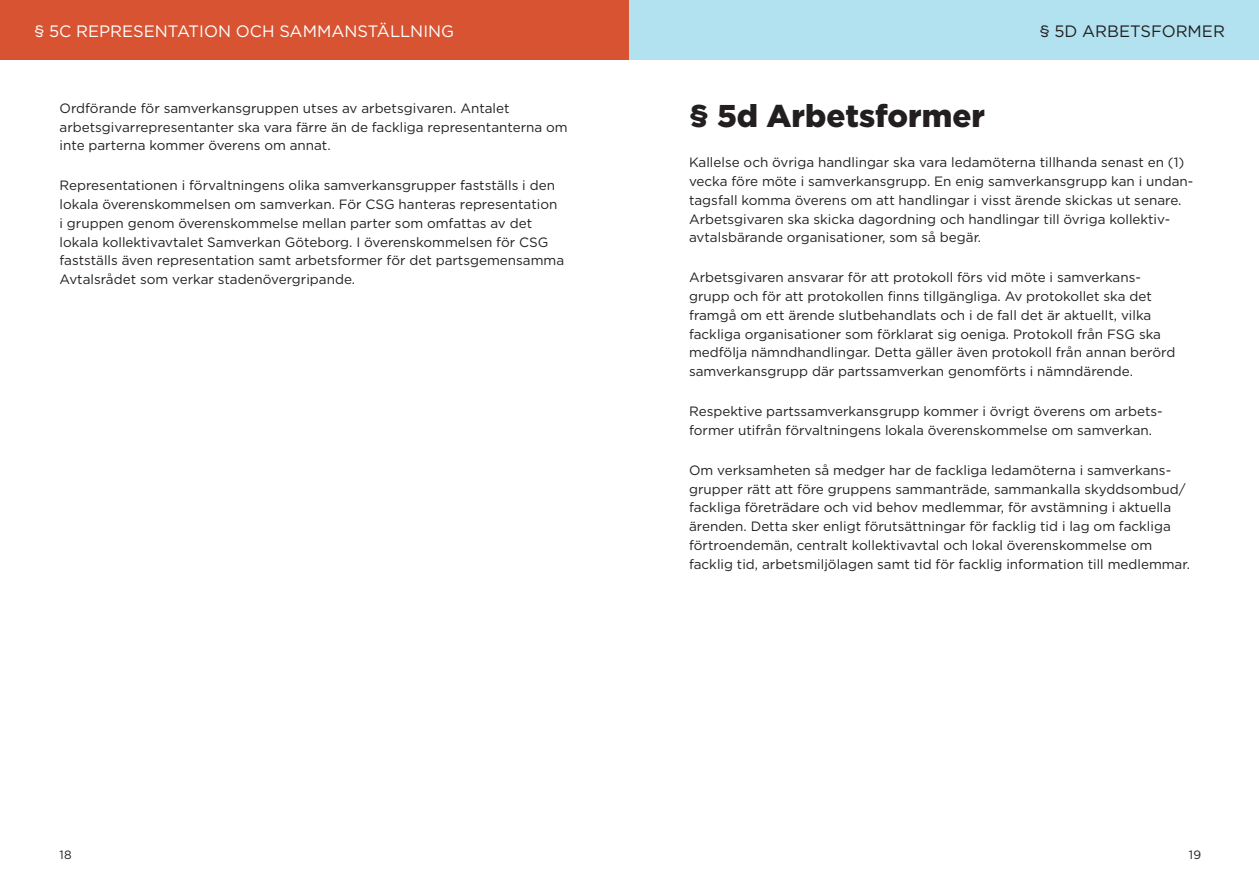
<style>
.page{position:relative;width:1259px;height:893px;background:#fff}
.page>*{position:absolute;margin:0;border:0;box-sizing:border-box;transform-origin:0 0}
.Rubrik_3{font:900 31.5px "Gotham";color:#231f20}
.Sidhuvud_inlaga_avsn{font:16.5px "Gotham";color:#fff}
.Sidhuvud_inlaga_avsn-2{font:16.5px "Gotham";color:#231f20}
.Brödtext_med_avstånd{font:13.5px/18.8px "Gotham";color:#231f20}
.t1{font:12px "Gotham";color:#231f20}
</style>
<div class="page">
<div style="left:0;top:0;width:629px;height:60px;background:#d85332"></div>
<div style="left:629px;top:0;width:630px;height:60px;background:#b2e1ef"></div>
<h2 class="Sidhuvud_inlaga_avsn" style="left:34px;top:20px;width:421px">§ 5C REPRESENTATION OCH SAMMANSTÄLLNING</h2>
<p class="Brödtext_med_avstånd" style="left:60px;top:98px;width:510px">Ordförande för samverkansgruppen utses av arbetsgivaren. Antalet arbetsgivarrepresentanter ska vara färre än de fackliga representanterna om inte parterna kommer överens om annat.</p>
<p class="Brödtext_med_avstånd" style="left:60px;top:176px;width:506px">Representationen i förvaltningens olika samverkansgrupper fastställs i den lokala överenskommelsen om samverkan. För CSG hanteras representation i gruppen genom överenskommelse mellan parter som omfattas av det lokala kollektivavtalet Samverkan Göteborg. I överenskommelsen för CSG fastställs även representation samt arbetsformer för det partsgemensamma Avtalsrådet som verkar stadenövergripande.</p>
<h2 class="Sidhuvud_inlaga_avsn-2" style="left:1039px;top:20px;width:187px">§ 5D ARBETSFORMER</h2>
<h2 class="Rubrik_3" style="left:689px;top:94px;width:297px">§ 5d Arbetsformer</h2>
<p class="Brödtext_med_avstånd" style="left:689px;top:153px;width:506px">Kallelse och övriga handlingar ska vara ledamöterna tillhanda senast en (1) vecka före möte i samverkansgrupp. En enig samverkansgrupp kan i undan&shy;tagsfall komma överens om att handlingar i visst ärende skickas ut senare.<br>Arbetsgivaren ska skicka dagordning och handlingar till övriga kollektiv&shy;avtalsbärande organisationer, som så begär.</p>
<p class="Brödtext_med_avstånd" style="left:689px;top:268px;width:488px">Arbetsgivaren ansvarar för att protokoll förs vid möte i samverkans&shy;grupp och för att protokollen finns tillgängliga. Av protokollet ska det framgå om ett ärende slutbehandlats och i de fall det är aktuellt, vilka fackliga organisationer som förklarat sig oeniga. Protokoll från FSG ska medfölja nämndhandlingar. Detta gäller även protokoll från annan berörd samverkansgrupp där partssamverkan genomförts i nämndärende.</p>
<p class="Brödtext_med_avstånd" style="left:689px;top:402px;width:475px">Respektive partssamverkansgrupp kommer i övrigt överens om arbets&shy;former utifrån förvaltningens lokala överenskommelse om samverkan.</p>
<p class="Brödtext_med_avstånd" style="left:689px;top:460px;width:502px">Om verksamheten så medger har de fackliga ledamöterna i samverkans&shy;grupper rätt att före gruppens sammanträde, sammankalla skyddsombud/ fackliga företrädare och vid behov medlemmar, för avstämning i aktuella ärenden. Detta sker enligt förutsättningar för facklig tid i lag om fackliga förtroendemän, centralt kollektivavtal och lokal överenskommelse om facklig tid, arbetsmiljölagen samt tid för facklig information till medlemmar.</p>
<p class="t1" style="left:60px;top:847px;width:14px">18</p>
<p class="t1" style="left:1188px;top:847px;width:14px">19</p>
</div>
